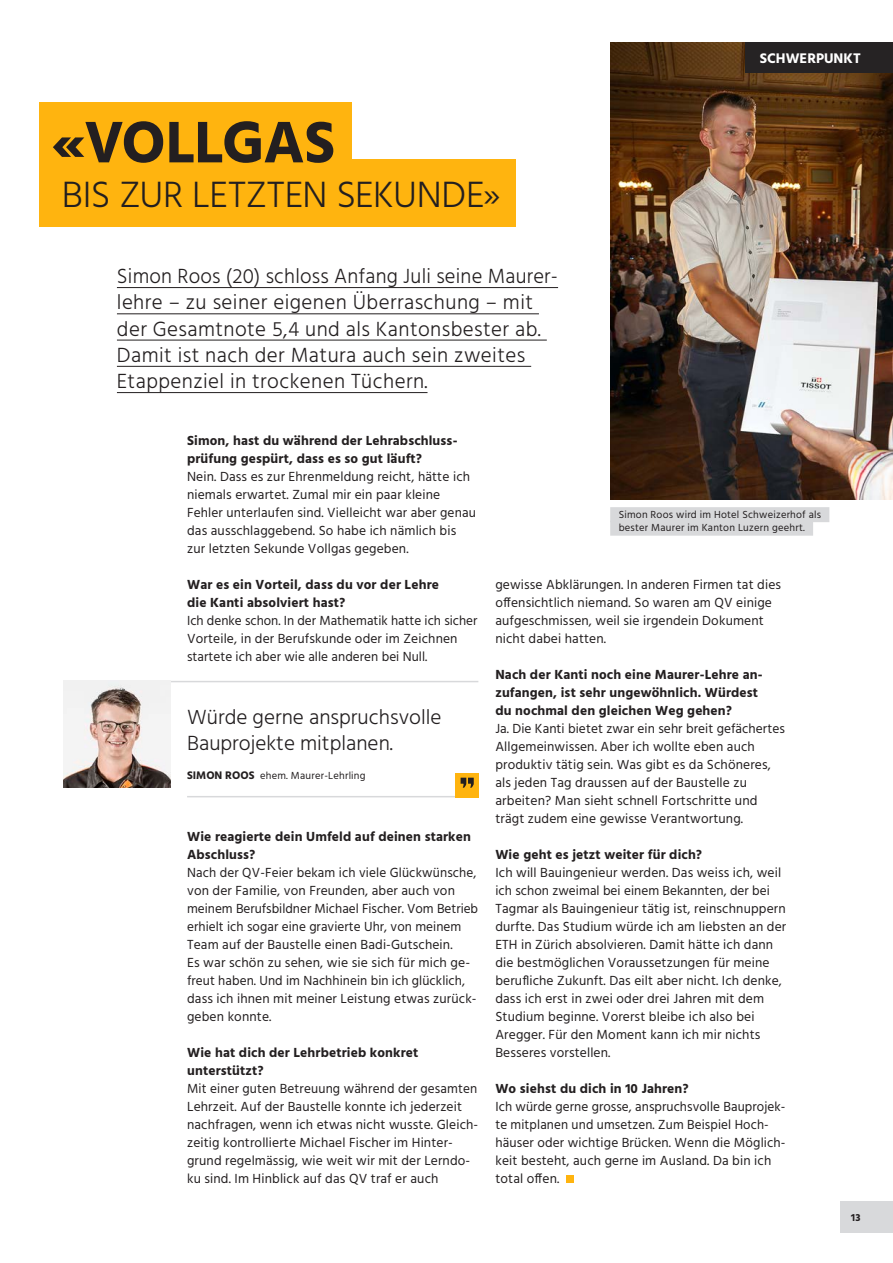
<style>
.page{position:relative;width:893px;height:1263px;background:#fff}
.page>*{position:absolute;margin:0;border:0;box-sizing:border-box;transform-origin:0 0}
.t1{font:700 60px "Hind";letter-spacing:-.015em;color:#231f20}
.t2{font:300 37.5px "Hind";letter-spacing:-.005em;color:#231f20}
.t3{font:300 21px/26.2px "Hind";letter-spacing:.02em;color:#231f20}
.t4{font:300 21px/26.2px "Hind";color:#231f20}
.t5{font:700 14.25px "Hind";color:#fff}
.t6{font:13.5px/18px "Hind";letter-spacing:.01em;color:#231f20}
.t7{font:700 13.5px/18px "Hind";letter-spacing:.01em;color:#231f20}
.t8{font:10.5px/13.5px "Hind";letter-spacing:.02em;color:#231f20}
.t9{font:700 10.5px "Hind";color:#231f20}
.s1{font-weight:700;font-size:11.25px}
</style>
<div class="page">
<img style="left:610px;top:43px;width:283px;height:456px">
<hr style="left:117px;top:287px;width:441px;height:1px;background:#231f20">
<hr style="left:117px;top:313px;width:422px;height:1px;background:#231f20">
<hr style="left:117px;top:340px;width:430px;height:1px;background:#231f20">
<hr style="left:117px;top:366px;width:414px;height:1px;background:#231f20">
<hr style="left:117px;top:392px;width:310px;height:1px;background:#231f20">
<div style="left:566px;top:1176px;width:8px;height:7px;background:#ffb40f"></div>
<div style="left:39px;top:102px;width:313px;height:78px;background:#ffb40f"></div>
<div style="left:39px;top:159px;width:477px;height:68px;background:#ffb40f"></div>
<div style="left:610px;top:507px;width:219px;height:15px;background:#d8d9db"></div>
<div style="left:610px;top:521px;width:203px;height:15px;background:#d8d9db"></div>
<hr style="left:64px;top:681px;width:414px;height:1px;background:#d8d9db">
<hr style="left:187px;top:796px;width:291px;height:1px;background:#d8d9db">
<div style="left:455px;top:773px;width:23px;height:24px;background:#ffb40f"></div>
<svg style="left:461px;top:778px;width:13px;height:10px"></svg>
<img style="left:64px;top:681px;width:106px;height:106px">
<div style="left:840px;top:1201px;width:53px;height:32px;background:#d8d9db"></div>
<div style="left:745px;top:43px;width:148px;height:30px;background:#262324"></div>
<h1 class="t1" style="left:51px;top:107px;width:285px">«VOLLGAS</h1>
<h2 class="t2" style="left:62px;top:170px;width:440px">BIS ZUR LETZTEN SEKUNDE»</h2>
<h3 class="t3" style="left:117px;top:264px;width:443px">Simon Roos (20) schloss Anfang Juli seine Maurer&shy;lehre – zu seiner eigenen Überraschung – mit der Gesamtnote 5,4 und als Kantonsbester ab.<br>Damit ist nach der Matura auch sein zweites Etappenziel in trockenen Tüchern.</h3>
<p class="t5" style="left:760px;top:50px;width:102px">SCHWERPUNKT</p>
<p class="t7" style="left:187px;top:431px;width:272px">Simon, hast du während der Lehrabschluss&shy;prüfung gespürt, dass es so gut läuft?</p>
<p class="t6" style="left:187px;top:468px;width:290px">Nein. Dass es zur Ehrenmeldung reicht, hätte ich niemals erwartet. Zumal mir ein paar kleine Fehler unterlaufen sind. Vielleicht war aber genau das ausschlaggebend. So habe ich nämlich bis zur letzten Sekunde Vollgas gegeben.</p>
<p class="t7" style="left:187px;top:575px;width:253px">War es ein Vorteil, dass du vor der Lehre die Kanti absolviert hast?</p>
<p class="t6" style="left:187px;top:612px;width:292px">Ich denke schon. In der Mathematik hatte ich sicher<br>Vorteile, in der Berufskunde oder im Zeichnen startete ich aber wie alle anderen bei Null.</p>
<h3 class="t4" style="left:187px;top:705px;width:256px">Würde gerne anspruchsvolle<br>Bauprojekte mitplanen.</h3>
<p class="t8" style="left:187px;top:770px;width:180px"><span class="s1">SIMON ROOS</span> ehem. Maurer-Lehrling</p>
<p class="t7" style="left:187px;top:827px;width:285px">Wie reagierte dein Umfeld auf deinen starken<br>Abschluss?</p>
<p class="t6" style="left:187px;top:864px;width:293px">Nach der QV-Feier bekam ich viele Glückwünsche, von der Familie, von Freunden, aber auch von meinem Berufsbildner Michael Fischer. Vom Betrieb erhielt ich sogar eine gravierte Uhr, von meinem Team auf der Baustelle einen Badi-Gutschein.<br>Es war schön zu sehen, wie sie sich für mich ge&shy;freut haben. Und im Nachhinein bin ich glücklich, dass ich ihnen mit meiner Leistung etwas zurück&shy;geben konnte.</p>
<p class="t7" style="left:187px;top:1043px;width:233px">Wie hat dich der Lehrbetrieb konkret unterstützt?</p>
<p class="t6" style="left:187px;top:1080px;width:293px">Mit einer guten Betreuung während der gesamten Lehrzeit. Auf der Baustelle konnte ich jederzeit nachfragen, wenn ich etwas nicht wusste. Gleich&shy;zeitig kontrollierte Michael Fischer im Hinter&shy;grund regelmässig, wie weit wir mit der Lerndo&shy;ku sind. Im Hinblick auf das QV traf er auch</p>
<p class="t8" style="left:619px;top:508px;width:204px">Simon Roos wird im Hotel Schweizerhof als bester Maurer im Kanton Luzern geehrt.</p>
<p class="t6" style="left:495px;top:576px;width:287px">gewisse Abklärungen. In anderen Firmen tat dies offensichtlich niemand. So waren am QV einige aufgeschmissen, weil sie irgendein Dokument nicht dabei hatten.</p>
<p class="t7" style="left:495px;top:665px;width:269px">Nach der Kanti noch eine Maurer-Lehre an&shy;zufangen, ist sehr ungewöhnlich. Würdest du nochmal den gleichen Weg gehen?</p>
<p class="t6" style="left:495px;top:720px;width:291px">Ja. Die Kanti bietet zwar ein sehr breit gefächertes Allgemeinwissen. Aber ich wollte eben auch produktiv tätig sein. Was gibt es da Schöneres, als jeden Tag draussen auf der Baustelle zu arbeiten? Man sieht schnell Fortschritte und trägt zudem eine gewisse Verantwortung.</p>
<p class="t7" style="left:495px;top:845px;width:208px">Wie geht es jetzt weiter für dich?</p>
<p class="t6" style="left:495px;top:864px;width:292px">Ich will Bauingenieur werden. Das weiss ich, weil ich schon zweimal bei einem Bekannten, der bei Tagmar als Bauingenieur tätig ist, reinschnuppern durfte. Das Studium würde ich am liebsten an der ETH in Zürich absolvieren. Damit hätte ich dann die bestmöglichen Voraussetzungen für meine berufliche Zukunft. Das eilt aber nicht. Ich denke, dass ich erst in zwei oder drei Jahren mit dem Studium beginne. Vorerst bleibe ich also bei Aregger. Für den Moment kann ich mir nichts Besseres vorstellen.</p>
<p class="t7" style="left:495px;top:1079px;width:195px">Wo siehst du dich in 10 Jahren?</p>
<p class="t6" style="left:495px;top:1098px;width:292px">Ich würde gerne grosse, anspruchsvolle Bauprojek&shy;te mitplanen und umsetzen. Zum Beispiel Hoch&shy;häuser oder wichtige Brücken. Wenn die Möglich&shy;keit besteht, auch gerne im Ausland. Da bin ich total offen.</p>
<p class="t9" style="left:851px;top:1211px;width:11px">13</p>
</div>
